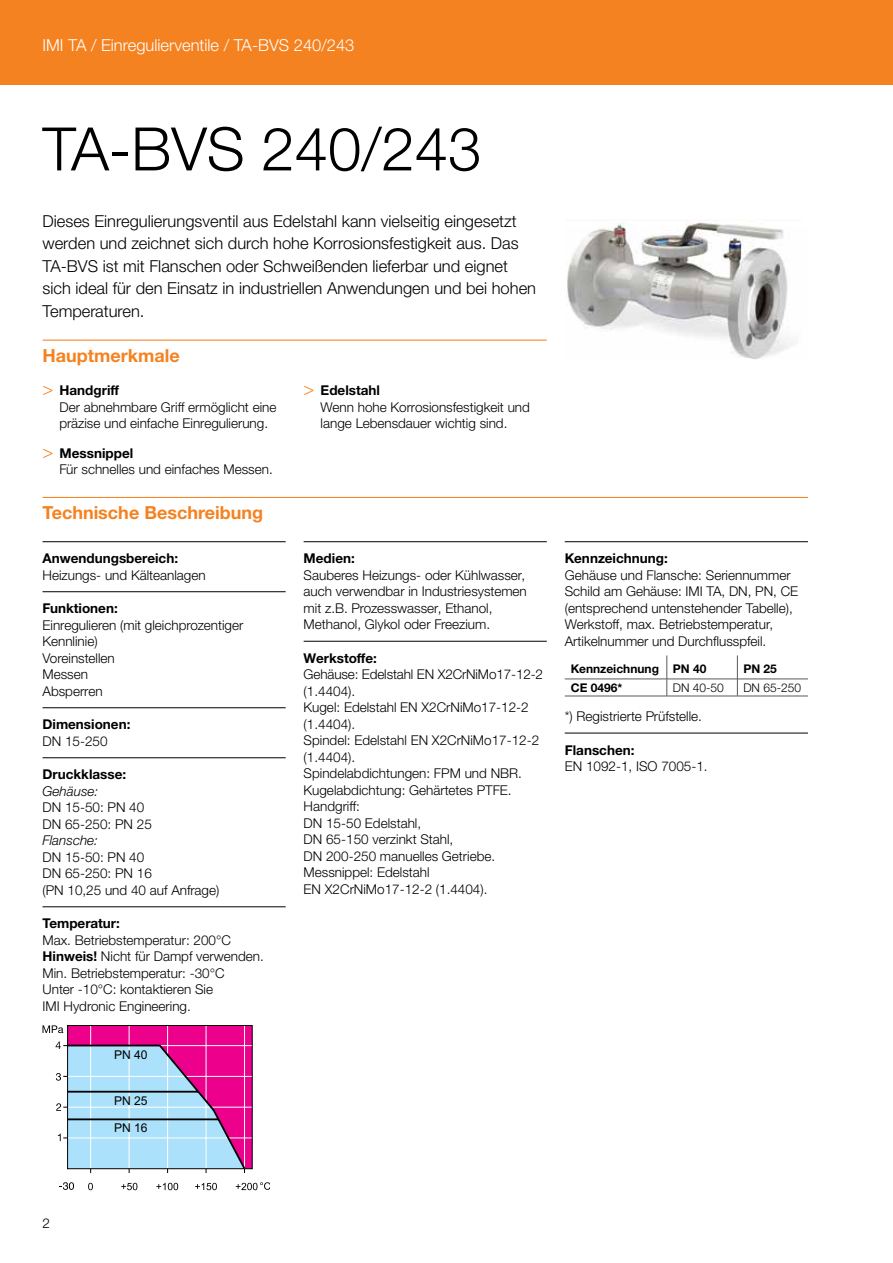
<style>
.page{position:relative;width:893px;height:1263px;background:#fff}
.page>*{position:absolute;margin:0;border:0;box-sizing:border-box;transform-origin:0 0}
.t1{font:300 60px "Helvetica Neue LTW1 G";color:#000}
.t2{font:700 18px "Helvetica Neue LTW1 G";color:#f58220}
.t3{font:300 16.5px/22.5px "Helvetica Neue LTW1 G";color:#000}
.t4{font:300 16.5px "Helvetica Neue LTW1 G";color:#fff}
.t5{font:300 13.5px/16.5px "Helvetica Neue LTW1 G";color:#000}
.t6{font:700 13.5px "Helvetica Neue LTW1 G";color:#000}
.t7{font:italic 300 13.5px "Helvetica Neue LT Std";color:#000}
.t8{font:12.15px "Arial";color:#000}
.t9{font:700 12px "Helvetica Neue LTW1 G";color:#000}
.t10{font:300 12px "Helvetica Neue LTW1 G";color:#000}
.s1{font-family:"Helvetica Neue LT Std";font-size:18px;color:#f58220}
.s2{font-weight:700}
</style>
<div class="page">
<div style="left:0;top:0;width:893px;height:85px;background:#f58220"></div>
<hr style="left:43px;top:340px;width:504px;height:1px;background:#f58220">
<hr style="left:43px;top:497px;width:765px;height:1px;background:#f58220">
<hr style="left:43px;top:541px;width:243px;height:1px;background:#000">
<hr style="left:43px;top:591px;width:243px;height:1px;background:#000">
<hr style="left:43px;top:707px;width:243px;height:1px;background:#000">
<hr style="left:43px;top:757px;width:243px;height:1px;background:#000">
<hr style="left:43px;top:906px;width:243px;height:1px;background:#000">
<hr style="left:304px;top:541px;width:243px;height:1px;background:#000">
<hr style="left:304px;top:641px;width:243px;height:1px;background:#000">
<hr style="left:565px;top:541px;width:243px;height:1px;background:#000">
<hr style="left:565px;top:733px;width:243px;height:1px;background:#000">
<hr style="left:565px;top:678px;width:102px;height:1px;background:#58595b">
<hr style="left:565px;top:696px;width:102px;height:1px;background:#58595b">
<hr style="left:667px;top:678px;width:70px;height:1px;background:#58595b">
<hr style="left:667px;top:696px;width:70px;height:1px;background:#58595b">
<hr style="left:738px;top:678px;width:70px;height:1px;background:#58595b">
<hr style="left:737px;top:696px;width:71px;height:1px;background:#58595b">
<svg style="left:667px;top:655px;width:1px;height:41px"></svg>
<svg style="left:737px;top:655px;width:1px;height:41px"></svg>
<img style="left:566px;top:220px;width:227px;height:139px">
<svg style="left:88px;top:1183px;width:5px;height:7px"></svg>
<svg style="left:121px;top:1183px;width:16px;height:7px"></svg>
<svg style="left:156px;top:1183px;width:22px;height:7px"></svg>
<svg style="left:195px;top:1183px;width:22px;height:7px"></svg>
<svg style="left:236px;top:1182px;width:33px;height:8px"></svg>
<svg style="left:43px;top:1025px;width:210px;height:148px;background:#c39ed1"></svg>
<svg style="left:60px;top:1182px;width:14px;height:8px"></svg>
<p class="t4" style="left:43px;top:35px;width:313px">IMI TA / Einregulierventile / TA-BVS 240/243</p>
<h1 class="t1" style="left:43px;top:112px;width:440px">TA-BVS 240/243</h1>
<p class="t3" style="left:43px;top:210px;width:495px">Dieses Einregulierungsventil aus Edelstahl kann vielseitig eingesetzt werden und zeichnet sich durch hohe Korrosionsfestigkeit aus. Das TA-BVS ist mit Flanschen oder Schweißenden lieferbar und eignet sich ideal für den Einsatz in industriellen Anwendungen und bei hohen Temperaturen.</p>
<h2 class="t2" style="left:43px;top:344px;width:139px">Hauptmerkmale</h2>
<p class="t5" style="left:60px;top:382px;width:218px;text-indent:-17px"><span class="s1">&gt;</span> <span class="s2">Handgriff<br></span>Der abnehmbare Griff ermöglicht eine präzise und einfache Einregulierung.</p>
<p class="t5" style="left:60px;top:445px;width:215px;text-indent:-17px"><span class="s1">&gt;</span> <span class="s2">Messnippel<br></span>Für schnelles und einfaches Messen.</p>
<p class="t5" style="left:321px;top:382px;width:211px;text-indent:-17px"><span class="s1">&gt;</span> <span class="s2">Edelstahl<br></span>Wenn hohe Korrosionsfestigkeit und lange Lebensdauer wichtig sind.</p>
<h2 class="t2" style="left:43px;top:502px;width:222px">Technische Beschreibung</h2>
<p class="t6" style="left:43px;top:550px;width:137px">Anwendungsbereich:</p>
<p class="t5" style="left:43px;top:567px;width:165px">Heizungs- und Kälteanlagen</p>
<p class="t6" style="left:43px;top:600px;width:77px">Funktionen:</p>
<p class="t5" style="left:43px;top:617px;width:202px">Einregulieren (mit gleichprozentiger<br>Kennlinie)<br>Voreinstellen<br>Messen<br>Absperren</p>
<p class="t6" style="left:43px;top:716px;width:89px">Dimensionen:</p>
<p class="t5" style="left:43px;top:733px;width:67px">DN 15-250</p>
<p class="t6" style="left:43px;top:766px;width:85px">Druckklasse:</p>
<p class="t7" style="left:43px;top:783px;width:57px">Gehäuse:</p>
<p class="t5" style="left:43px;top:799px;width:111px">DN 15-50: PN 40<br>DN 65-250: PN 25</p>
<p class="t7" style="left:43px;top:832px;width:57px">Flansche:</p>
<p class="t5" style="left:43px;top:849px;width:178px">DN 15-50: PN 40<br>DN 65-250: PN 16<br>(PN 10,25 und 40 auf Anfrage)</p>
<p class="t6" style="left:43px;top:915px;width:79px">Temperatur:</p>
<p class="t5" style="left:43px;top:932px;width:223px">Max. Betriebstemperatur: 200°C<br><span class="s2">Hinweis!</span> Nicht für Dampf verwenden.<br>Min. Betriebstemperatur: -30°C<br>Unter -10°C: kontaktieren Sie<br>IMI Hydronic Engineering.</p>
<p class="t8" style="left:114px;top:1046px;width:35px">PN 40</p>
<p class="t8" style="left:114px;top:1092px;width:35px">PN 25</p>
<p class="t8" style="left:114px;top:1120px;width:35px">PN 16</p>
<p class="t6" style="left:304px;top:550px;width:53px">Medien:</p>
<p class="t5" style="left:304px;top:567px;width:225px">Sauberes Heizungs- oder Kühlwasser, auch verwendbar in Industriesystemen mit z.B. Prozesswasser, Ethanol, Methanol, Glykol oder Freezium.</p>
<p class="t6" style="left:304px;top:650px;width:75px">Werkstoffe:</p>
<p class="t5" style="left:304px;top:666px;width:241px">Gehäuse: Edelstahl EN X2CrNiMo17-12-2 (1.4404).<br>Kugel: Edelstahl EN X2CrNiMo17-12-2 (1.4404).<br>Spindel: Edelstahl EN X2CrNiMo17-12-2 (1.4404).<br>Spindelabdichtungen: FPM und NBR.<br>Kugelabdichtung: Gehärtetes PTFE.<br>Handgriff:<br>DN 15-50 Edelstahl,<br>DN 65-150 verzinkt Stahl,<br>DN 200-250 manuelles Getriebe.<br>Messnippel: Edelstahl<br>EN X2CrNiMo17-12-2 (1.4404).</p>
<p class="t6" style="left:565px;top:550px;width:105px">Kennzeichnung:</p>
<p class="t5" style="left:565px;top:567px;width:235px">Gehäuse und Flansche: Seriennummer Schild am Gehäuse: IMI TA, DN, PN, CE (entsprechend untenstehender Tabelle), Werkstoff, max. Betriebstemperatur, Artikelnummer und Durchflusspfeil.</p>
<p class="t9" style="left:571px;top:661px;width:137px">Kennzeichnung PN 40</p>
<p class="t9" style="left:743px;top:661px;width:35px">PN 25</p>
<p class="t9" style="left:571px;top:680px;width:53px">CE 0496*</p>
<p class="t10" style="left:673px;top:680px;width:53px">DN 40-50</p>
<p class="t10" style="left:743px;top:680px;width:59px">DN 65-250</p>
<p class="t5" style="left:565px;top:708px;width:139px">*) Registrierte Prüfstelle.</p>
<p class="t6" style="left:565px;top:741px;width:71px">Flanschen:</p>
<p class="t5" style="left:565px;top:758px;width:144px">EN 1092-1, ISO 7005-1.</p>
<p class="t5" style="left:43px;top:1215px;width:9px">2</p>
</div>
